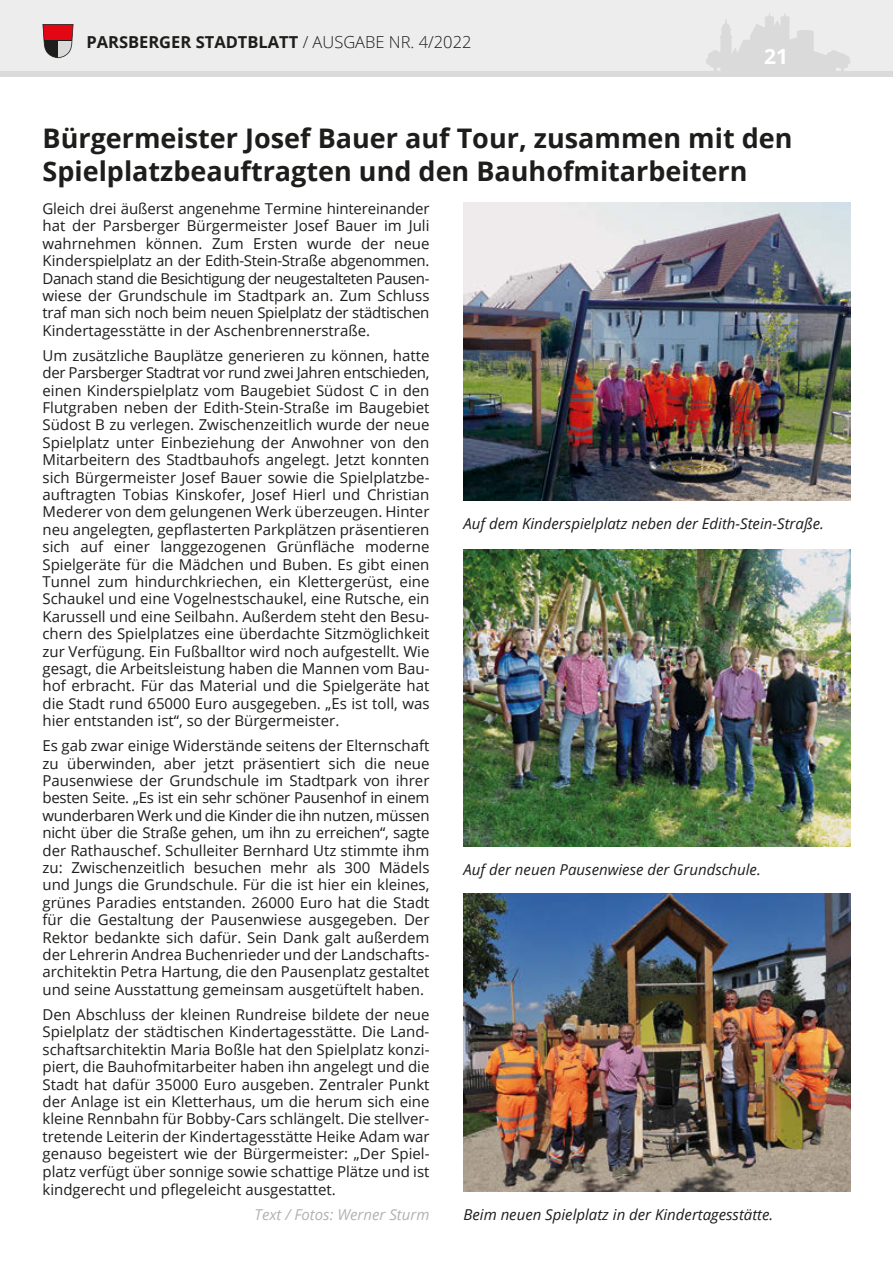
<style>
.page{position:relative;width:893px;height:1263px;background:#fff}
.page>*{position:absolute;margin:0;border:0;box-sizing:border-box;transform-origin:0 0}
.t1{font:700 27px/32.4px "Open Sans";color:#1d1d1b}
.t2{font:700 21px "Open Sans";color:#fff}
.t3{font:700 16.5px "Open Sans";color:#1d1d1b}
.t4{font:15px/17.4px "Open Sans";color:#1d1d1b;text-align:justify}
.t5{font:italic 15px "Open Sans";color:#1d1d1b}
.t6{font:italic 15px "Open Sans";color:#b3b2b2}
.s1{font-weight:300}
</style>
<div class="page">
<div style="left:0;top:0;width:893px;height:72px;background:#ededed"></div>
<svg style="left:706px;top:13px;width:144px;height:58px"></svg>
<div style="left:747px;top:54px;width:23px;height:18px;background:#dadada"></div>
<svg style="left:43px;top:24px;width:31px;height:34px"></svg>
<div style="left:0;top:71px;width:893px;height:6px;background:#dadada"></div>
<img style="left:463px;top:202px;width:387px;height:298px">
<img style="left:463px;top:549px;width:387px;height:298px">
<img style="left:463px;top:893px;width:387px;height:298px">
<p class="t3" style="left:86px;top:30px;width:387px">PARSBERGER STADTBLATT <span class="s1">/ AUSGABE NR. 4/2022</span></p>
<h2 class="t2" style="left:764px;top:42px;width:25px">21</h2>
<h1 class="t1" style="left:43px;top:122px;width:751px">Bürgermeister Josef Bauer auf Tour, zusammen mit den<br>Spielplatzbeauftragten und den Bauhofmitarbeitern</h1>
<p class="t4" style="left:43px;top:199px;width:388px">Gleich drei äußerst angenehme Termine hintereinander hat der Parsberger Bürgermeister Josef Bauer im Juli wahrnehmen können. Zum Ersten wurde der neue Kinderspielplatz an der Edith-Stein-Straße abgenommen.<br>Danach stand die Besichtigung der neugestalteten Pausen&shy;wiese der Grundschule im Stadtpark an. Zum Schluss traf man sich noch beim neuen Spielplatz der städtischen Kindertagesstätte in der Aschenbrennerstraße.</p>
<p class="t4" style="left:43px;top:346px;width:388px">Um zusätzliche Bauplätze generieren zu können, hatte der Parsberger Stadtrat vor rund zwei Jahren entschieden, einen Kinderspielplatz vom Baugebiet Südost C in den Flutgraben neben der Edith-Stein-Straße im Baugebiet Südost B zu verlegen. Zwischenzeitlich wurde der neue Spielplatz unter Einbeziehung der Anwohner von den Mitarbeitern des Stadtbauhofs angelegt. Jetzt konnten sich Bürgermeister Josef Bauer sowie die Spielplatzbe&shy;auftragten Tobias Kinskofer, Josef Hierl und Christian Mederer von dem gelungenen Werk überzeugen. Hinter neu angelegten, gepflasterten Parkplätzen präsentieren sich auf einer langgezogenen Grünfläche moderne Spielgeräte für die Mädchen und Buben. Es gibt einen Tunnel zum hindurchkriechen, ein Klettergerüst, eine Schaukel und eine Vogelnestschaukel, eine Rutsche, ein Karussell und eine Seilbahn. Außerdem steht den Besu&shy;chern des Spielplatzes eine überdachte Sitzmöglichkeit zur Verfügung. Ein Fußballtor wird noch aufgestellt. Wie gesagt, die Arbeitsleistung haben die Mannen vom Bau&shy;hof erbracht. Für das Material und die Spielgeräte hat die Stadt rund 65000 Euro ausgegeben. „Es ist toll, was hier entstanden ist“, so der Bürgermeister.</p>
<p class="t4" style="left:43px;top:737px;width:389px">Es gab zwar einige Widerstände seitens der Elternschaft zu überwinden, aber jetzt präsentiert sich die neue Pausenwiese der Grundschule im Stadtpark von ihrer besten Seite. „Es ist ein sehr schöner Pausenhof in einem wunderbaren Werk und die Kinder die ihn nutzen, müssen nicht über die Straße gehen, um ihn zu erreichen“, sagte der Rathauschef. Schulleiter Bernhard Utz stimmte ihm zu: Zwischenzeitlich besuchen mehr als 300 Mädels und Jungs die Grundschule. Für die ist hier ein kleines, grünes Paradies entstanden. 26000 Euro hat die Stadt für die Gestaltung der Pausenwiese ausgegeben. Der Rektor bedankte sich dafür. Sein Dank galt außerdem der Lehrerin Andrea Buchenrieder und der Landschafts&shy;architektin Petra Hartung, die den Pausenplatz gestaltet und seine Ausstattung gemeinsam ausgetüftelt haben.</p>
<p class="t4" style="left:43px;top:1005px;width:388px">Den Abschluss der kleinen Rundreise bildete der neue Spielplatz der städtischen Kindertagesstätte. Die Land&shy;schaftsarchitektin Maria Boßle hat den Spielplatz konzi&shy;piert, die Bauhofmitarbeiter haben ihn angelegt und die Stadt hat dafür 35000 Euro ausgeben. Zentraler Punkt der Anlage ist ein Kletterhaus, um die herum sich eine kleine Rennbahn für Bobby-Cars schlängelt. Die stellver&shy;tretende Leiterin der Kindertagesstätte Heike Adam war genauso begeistert wie der Bürgermeister: „Der Spiel&shy;platz verfügt über sonnige sowie schattige Plätze und ist kindgerecht und pflegeleicht ausgestattet.</p>
<p class="t6" style="left:255px;top:1204px;width:176px">Text / Fotos: Werner Sturm</p>
<p class="t5" style="left:463px;top:513px;width:362px">Auf dem Kinderspielplatz neben der Edith-Stein-Straße.</p>
<p class="t5" style="left:463px;top:859px;width:299px">Auf der neuen Pausenwiese der Grundschule.</p>
<p class="t5" style="left:463px;top:1204px;width:311px">Beim neuen Spielplatz in der Kindertagesstätte.</p>
</div>
